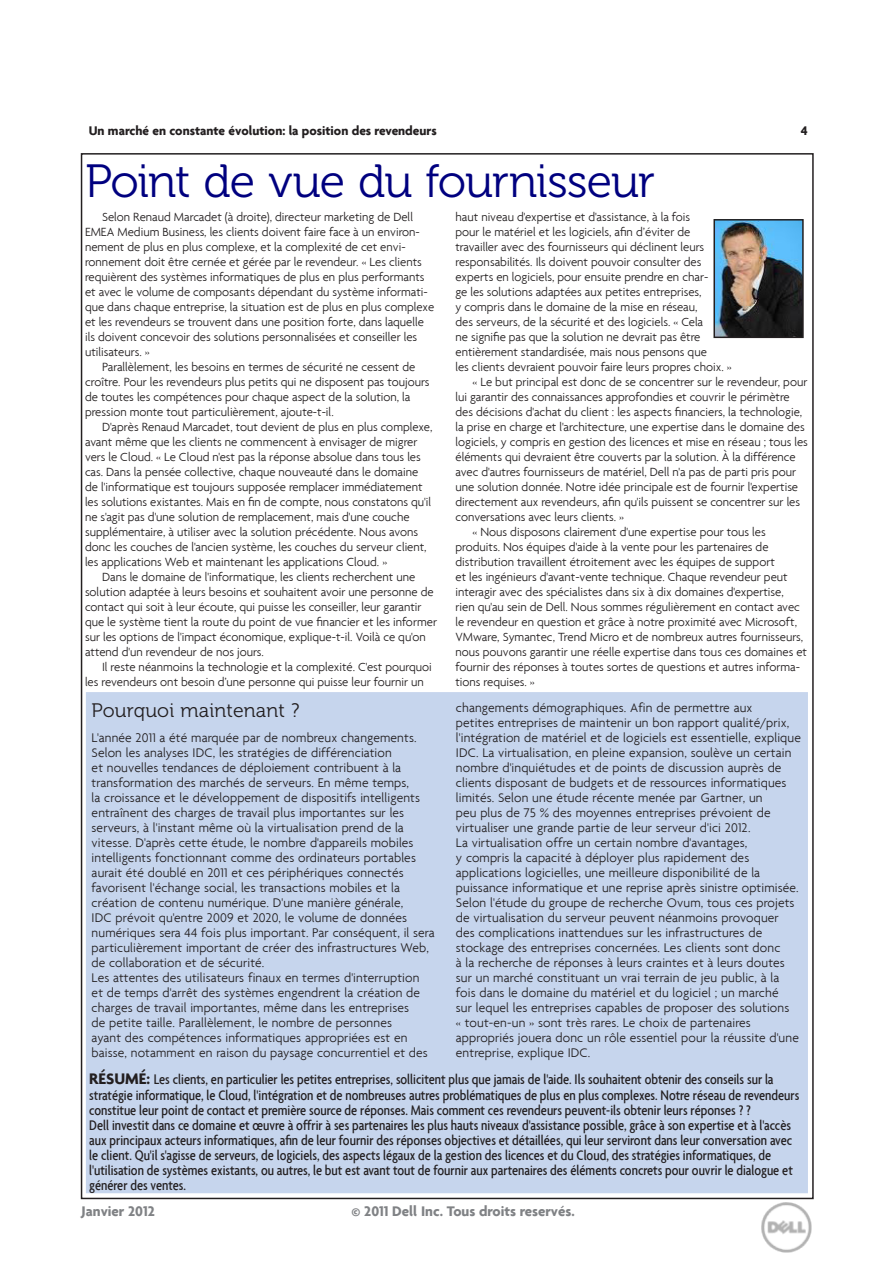
<style>
.page{position:relative;width:893px;height:1263px;background:#fff}
.page>*{position:absolute;margin:0;border:0;box-sizing:border-box;transform-origin:0 0}
.Head1{font:46.5px "Museo For Dell 300";letter-spacing:-.025em;color:#00007f}
.Feature_Quote{font:19.5px "Museo For Dell 300";letter-spacing:.01em;color:#231f20}
.t1{font:500 condensed 15px/15px "Agenda";color:#231f20}
.t2{font:700 15px "Agenda";color:#808285}
.Feature_Quote-2{font:300 13.5px/15px "Agenda";letter-spacing:.01em;color:#231f20}
.t3{font:700 13.5px "Agenda";color:#231f20}
.t4{font:300 12.75px/15px "Agenda";color:#231f20}
.s1{font-weight:700;font-stretch:normal;font-size:16.5px}
</style>
<div class="page">
<div style="left:87px;top:693px;width:720px;height:499px;background:#c6d5ed"></div>
<div style="left:86px;top:692px;width:722px;height:501px;border:2px solid #c6d5ed"></div>
<img style="left:716px;top:222px;width:85px;height:113px">
<div style="left:713px;top:219px;width:91px;height:119px;border:2px solid #231f20"></div>
<img style="left:761px;top:1202px;width:51px;height:51px">
<p class="t3" style="left:89px;top:122px;width:350px">Un marché en constante évolution: la position des revendeurs</p>
<p class="t3" style="left:801px;top:122px;width:8px">4</p>
<p class="Head1" style="left:85px;top:156px;width:571px">Point de vue du fournisseur</p>
<p class="t4" style="left:85px;top:209px;width:351px;text-indent:17px">Selon Renaud Marcadet (à droite), directeur marketing de Dell EMEA Medium Business, les clients doivent faire face à un environ&shy;nement de plus en plus complexe, et la complexité de cet envi&shy;ronnement doit être cernée et gérée par le revendeur. « Les clients requièrent des systèmes informatiques de plus en plus performants et avec le volume de composants dépendant du système informati&shy;que dans chaque entreprise, la situation est de plus en plus complexe et les revendeurs se trouvent dans une position forte, dans laquelle ils doivent concevoir des solutions personnalisées et conseiller les utilisateurs. »</p>
<p class="t4" style="left:85px;top:359px;width:346px;text-indent:17px">Parallèlement, les besoins en termes de sécurité ne cessent de croître. Pour les revendeurs plus petits qui ne disposent pas toujours de toutes les compétences pour chaque aspect de la solution, la pression monte tout particulièrement, ajoute-t-il.</p>
<p class="t4" style="left:85px;top:419px;width:349px;text-indent:17px">D'après Renaud Marcadet, tout devient de plus en plus complexe, avant même que les clients ne commencent à envisager de migrer vers le Cloud. « Le Cloud n'est pas la réponse absolue dans tous les cas. Dans la pensée collective, chaque nouveauté dans le domaine de l'informatique est toujours supposée remplacer immédiatement les solutions existantes. Mais en fin de compte, nous constatons qu'il ne s'agit pas d'une solution de remplacement, mais d'une couche supplémentaire, à utiliser avec la solution précédente. Nous avons donc les couches de l'ancien système, les couches du serveur client, les applications Web et maintenant les applications Cloud. »</p>
<p class="t4" style="left:85px;top:569px;width:353px;text-indent:17px">Dans le domaine de l'informatique, les clients recherchent une solution adaptée à leurs besoins et souhaitent avoir une personne de contact qui soit à leur écoute, qui puisse les conseiller, leur garantir que le système tient la route du point de vue financier et les informer sur les options de l'impact économique, explique-t-il. Voilà ce qu'on attend d'un revendeur de nos jours.</p>
<p class="t4" style="left:85px;top:659px;width:348px;text-indent:17px">Il reste néanmoins la technologie et la complexité. C'est pourquoi les revendeurs ont besoin d’une personne qui puisse leur fournir un</p>
<p class="t4" style="left:455px;top:209px;width:278px">haut niveau d'expertise et d'assistance, à la fois<br>pour le matériel et les logiciels, afin d’éviter de travailler avec des fournisseurs qui déclinent leurs responsabilités. Ils doivent pouvoir consulter des experts en logiciels, pour ensuite prendre en char-<br>ge les solutions adaptées aux petites entreprises,<br>y compris dans le domaine de la mise en réseau,<br>des serveurs, de la sécurité et des logiciels. « Cela<br>ne signifie pas que la solution ne devrait pas être entièrement standardisée, mais nous pensons que<br>les clients devraient pouvoir faire leurs propres choix. »</p>
<p class="t4" style="left:455px;top:374px;width:354px;text-indent:17px">« Le but principal est donc de se concentrer sur le revendeur, pour lui garantir des connaissances approfondies et couvrir le périmètre des décisions d'achat du client : les aspects financiers, la technologie, la prise en charge et l'architecture, une expertise dans le domaine des logiciels, y compris en gestion des licences et mise en réseau ; tous les éléments qui devraient être couverts par la solution. À la différence avec d'autres fournisseurs de matériel, Dell n'a pas de parti pris pour une solution donnée. Notre idée principale est de fournir l'expertise directement aux revendeurs, afin qu'ils puissent se concentrer sur les conversations avec leurs clients. »</p>
<p class="t4" style="left:455px;top:524px;width:353px;text-indent:17px">« Nous disposons clairement d'une expertise pour tous les produits. Nos équipes d'aide à la vente pour les partenaires de distribution travaillent étroitement avec les équipes de support<br>et les ingénieurs d'avant-vente technique. Chaque revendeur peut interagir avec des spécialistes dans six à dix domaines d'expertise,<br>rien qu'au sein de Dell. Nous sommes régulièrement en contact avec le revendeur en question et grâce à notre proximité avec Microsoft, VMware, Symantec, Trend Micro et de nombreux autres fournisseurs, nous pouvons garantir une réelle expertise dans tous ces domaines et fournir des réponses à toutes sortes de questions et autres informa&shy;tions requises. »</p>
<p class="Feature_Quote-2" style="left:456px;top:700px;width:298px">changements démographiques. Afin de permettre aux</p>
<p class="Feature_Quote-2" style="left:456px;top:715px;width:346px">petites entreprises de maintenir un bon rapport qualité/prix, l'intégration de matériel et de logiciels est essentielle, explique IDC. La virtualisation, en pleine expansion, soulève un certain nombre d'inquiétudes et de points de discussion auprès de clients disposant de budgets et de ressources informatiques limités. Selon une étude récente menée par Gartner, un<br>peu plus de 75 % des moyennes entreprises prévoient de virtualiser une grande partie de leur serveur d'ici 2012.</p>
<p class="Feature_Quote-2" style="left:456px;top:835px;width:344px">La virtualisation offre un certain nombre d'avantages,<br>y compris la capacité à déployer plus rapidement des applications logicielles, une meilleure disponibilité de la puissance informatique et une reprise après sinistre optimisée.<br>Selon l'étude du groupe de recherche Ovum, tous ces projets de virtualisation du serveur peuvent néanmoins provoquer des complications inattendues sur les infrastructures de stockage des entreprises concernées. Les clients sont donc<br>à la recherche de réponses à leurs craintes et à leurs doutes sur un marché constituant un vrai terrain de jeu public, à la fois dans le domaine du matériel et du logiciel ; un marché<br>sur lequel les entreprises capables de proposer des solutions<br>« tout-en-un » sont très rares. Le choix de partenaires appropriés jouera donc un rôle essentiel pour la réussite d'une entreprise, explique IDC.</p>
<p class="t1" style="left:89px;top:1072px;width:712px"><span class="s1">RÉSUMÉ:</span> Les clients, en particulier les petites entreprises, sollicitent plus que jamais de l'aide. Ils souhaitent obtenir des conseils sur la stratégie informatique, le Cloud, l'intégration et de nombreuses autres problématiques de plus en plus complexes. Notre réseau de revendeurs constitue leur point de contact et première source de réponses. Mais comment ces revendeurs peuvent-ils obtenir leurs réponses ? ?<br>Dell investit dans ce domaine et œuvre à offrir à ses partenaires les plus hauts niveaux d'assistance possible, grâce à son expertise et à l'accès aux principaux acteurs informatiques, afin de leur fournir des réponses objectives et détaillées, qui leur serviront dans leur conversation avec le client. Qu'il s'agisse de serveurs, de logiciels, des aspects légaux de la gestion des licences et du Cloud, des stratégies informatiques, de l'utilisation de systèmes existants, ou autres, le but est avant tout de fournir aux partenaires des éléments concrets pour ouvrir le dialogue et générer des ventes.</p>
<p class="Feature_Quote" style="left:92px;top:699px;width:210px">Pourquoi maintenant ?</p>
<p class="Feature_Quote-2" style="left:92px;top:730px;width:345px">L'année 2011 a été marquée par de nombreux changements.<br>Selon les analyses IDC, les stratégies de différenciation<br>et nouvelles tendances de déploiement contribuent à la transformation des marchés de serveurs. En même temps,<br>la croissance et le développement de dispositifs intelligents entraînent des charges de travail plus importantes sur les serveurs, à l'instant même où la virtualisation prend de la vitesse. D'après cette étude, le nombre d'appareils mobiles intelligents fonctionnant comme des ordinateurs portables aurait été doublé en 2011 et ces périphériques connectés favorisent l'échange social, les transactions mobiles et la création de contenu numérique. D'une manière générale,<br>IDC prévoit qu'entre 2009 et 2020, le volume de données numériques sera 44 fois plus important. Par conséquent, il sera particulièrement important de créer des infrastructures Web, de collaboration et de sécurité.</p>
<p class="Feature_Quote-2" style="left:92px;top:970px;width:338px">Les attentes des utilisateurs finaux en termes d'interruption et de temps d'arrêt des systèmes engendrent la création de charges de travail importantes, même dans les entreprises<br>de petite taille. Parallèlement, le nombre de personnes<br>ayant des compétences informatiques appropriées est en baisse, notamment en raison du paysage concurrentiel et des</p>
<p class="t2" style="left:82px;top:1202px;width:75px">Janvier 2012</p>
<p class="t2" style="left:352px;top:1202px;width:225px">© 2011 Dell Inc. Tous droits reservés.</p>
</div>
